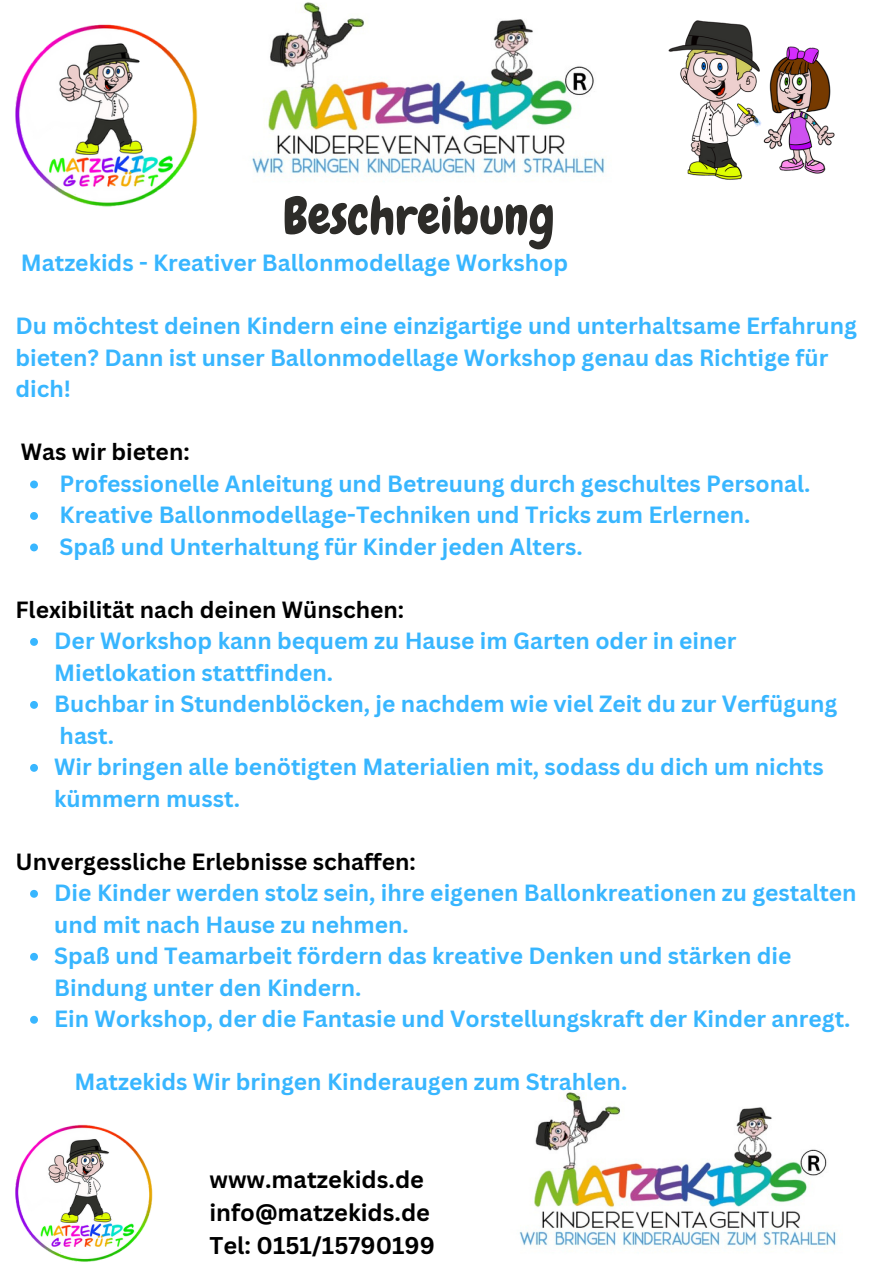
<style>
.page{position:relative;width:893px;height:1264px;background:#fff}
.page>*{position:absolute;margin:0;border:0;box-sizing:border-box;transform-origin:0 0}
.t1{font:51.6px "Chewy";color:#2d2c29}
.t2{font:700 23.55px "Canva Sans";color:#000}
.t3{font:700 22.8px/31.5px "Canva Sans";color:#38b6ff}
.t4{font:700 22.8px "Canva Sans";color:#000}
</style>
<div class="page">
<img style="left:252px;top:2px;width:353px;height:175px">
<img style="left:519px;top:1092px;width:317px;height:155px">
<svg style="left:30px;top:480px;width:8px;height:8px"></svg>
<svg style="left:30px;top:512px;width:8px;height:8px"></svg>
<svg style="left:30px;top:543px;width:8px;height:8px"></svg>
<svg style="left:30px;top:638px;width:8px;height:8px"></svg>
<svg style="left:30px;top:701px;width:8px;height:7px"></svg>
<svg style="left:30px;top:764px;width:8px;height:7px"></svg>
<svg style="left:30px;top:889px;width:8px;height:8px"></svg>
<svg style="left:30px;top:952px;width:8px;height:8px"></svg>
<svg style="left:30px;top:1015px;width:8px;height:8px"></svg>
<img style="left:15px;top:1124px;width:138px;height:138px">
<img style="left:15px;top:24px;width:183px;height:183px">
<img style="left:668px;top:20px;width:167px;height:160px">
<p class="t1" style="left:283px;top:183px;width:273px">Beschreibung</p>
<p class="t3" style="left:21px;top:247px;width:548px">Matzekids - Kreativer Ballonmodellage Workshop</p>
<p class="t3" style="left:15px;top:310px;width:842px">Du möchtest deinen Kindern eine einzigartige und unterhaltsame Erfahrung bieten? Dann ist unser Ballonmodellage Workshop genau das Richtige für dich!</p>
<p class="t4" style="left:21px;top:436px;width:170px">Was wir bieten:</p>
<p class="t3" style="left:60px;top:467px;width:752px">Professionelle Anleitung und Betreuung durch geschultes Personal.</p>
<p class="t3" style="left:60px;top:498px;width:692px">Kreative Ballonmodellage-Techniken und Tricks zum Erlernen.</p>
<p class="t3" style="left:60px;top:530px;width:524px">Spaß und Unterhaltung für Kinder jeden Alters.</p>
<p class="t4" style="left:15px;top:593px;width:390px">Flexibilität nach deinen Wünschen:</p>
<p class="t3" style="left:54px;top:624px;width:683px">Der Workshop kann bequem zu Hause im Garten oder in einer<br>Mietlokation stattfinden.</p>
<p class="t3" style="left:54px;top:687px;width:784px">Buchbar in Stundenblöcken, je nachdem wie viel Zeit du zur Verfügung hast.</p>
<p class="t3" style="left:54px;top:750px;width:771px">Wir bringen alle benötigten Materialien mit, sodass du dich um nichts kümmern musst.</p>
<p class="t4" style="left:15px;top:845px;width:402px">Unvergessliche Erlebnisse schaffen:</p>
<p class="t3" style="left:54px;top:876px;width:803px">Die Kinder werden stolz sein, ihre eigenen Ballonkreationen zu gestalten und mit nach Hause zu nehmen.</p>
<p class="t3" style="left:54px;top:939px;width:738px">Spaß und Teamarbeit fördern das kreative Denken und stärken die<br>Bindung unter den Kindern.</p>
<p class="t3" style="left:54px;top:1002px;width:797px">Ein Workshop, der die Fantasie und Vorstellungskraft der Kinder anregt.</p>
<p class="t3" style="left:75px;top:1065px;width:554px">Matzekids Wir bringen Kinderaugen zum Strahlen.</p>
<p class="t2" style="left:209px;top:1163px;width:216px">www.matzekids.de</p>
<p class="t2" style="left:209px;top:1195px;width:222px">info@matzekids.de</p>
<p class="t2" style="left:209px;top:1228px;width:227px">Tel: 0151/15790199</p>
</div>
